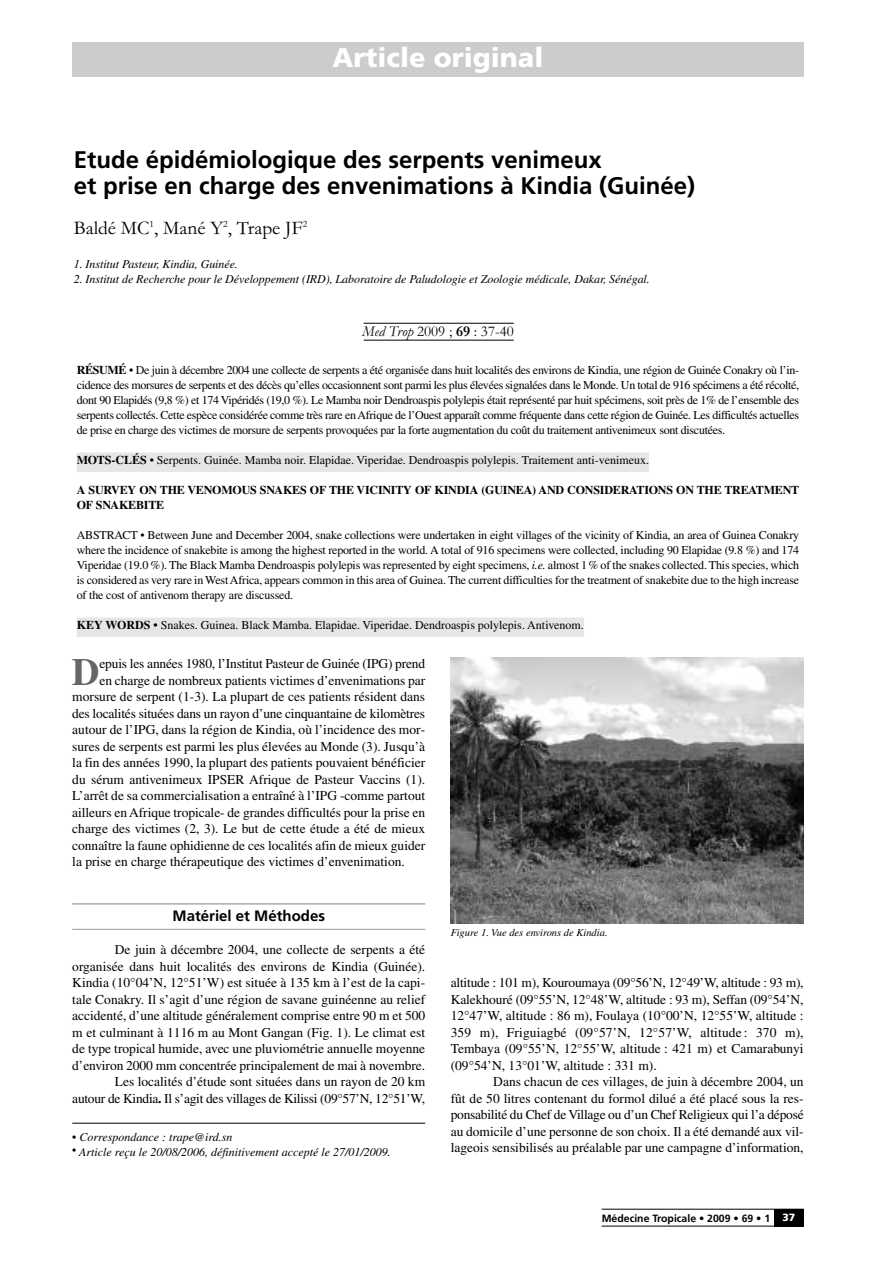
<style>
.page{position:relative;width:893px;height:1263px;background:#fff}
.page>*{position:absolute;margin:0;border:0;box-sizing:border-box;transform-origin:0 0}
.t1{font:700 38.4px "Times";color:#666}
.t2{font:900 27px "Frutiger";color:#fff}
.t3{font:700 24px/25.5px "Frutiger";color:#000}
.t4{font:19.5px "Garamond";color:#000}
.t5{font:15px "Garamond";color:#000}
.t6{font:700 15px "Frutiger";color:#000}
.t7{font:13.5px/16.5px "Times";color:#000;text-align:justify}
.t8{font:12px/15px "Times";color:#000;text-align:justify}
.t9{font:italic 12px "Times";letter-spacing:-.005em;color:#000}
.t10{font:700 12px/15px "Times";letter-spacing:-.015em;color:#000}
.t11{font:italic 10.5px "Times";color:#000}
.t12{font:700 10.5px "Frutiger";color:#000}
.s1{font-style:italic}
.s2{font-weight:700}
.s3{font-weight:900;color:#fff}
</style>
<div class="page">
<hr style="left:602px;top:1209px;width:202px;height:1px;background:#000">
<hr style="left:602px;top:1226px;width:202px;height:1px;background:#000">
<div style="left:774px;top:1209px;width:30px;height:17px;background:#000"></div>
<div style="left:72px;top:43px;width:732px;height:34px;background:#ccc"></div>
<hr style="left:72px;top:903px;width:353px;height:1px;background:#808080">
<hr style="left:72px;top:929px;width:353px;height:1px;background:#999">
<hr style="left:364px;top:323px;width:150px;height:1px;background:#000">
<hr style="left:364px;top:340px;width:150px;height:1px;background:#000">
<div style="left:77px;top:452px;width:572px;height:20px;background:#e6e6e6"></div>
<div style="left:77px;top:617px;width:507px;height:20px;background:#e6e6e6"></div>
<hr style="left:72px;top:1123px;width:353px;height:1px;background:#000">
<img style="left:451px;top:657px;width:353px;height:266px">
<h2 class="t2" style="left:333px;top:47px;width:212px">Article original</h2>
<h3 class="t3" style="left:74px;top:149px;width:623px">Etude épidémiologique des serpents venimeux<br>et prise en charge des envenimations à Kindia (Guinée)</h3>
<h3 class="t4" style="left:74px;top:215px;width:235px">Baldé MC<sup>1</sup>, Mané Y<sup>2</sup>, Trape JF<sup>2</sup></h3>
<p class="t9" style="left:74px;top:260px;width:166px">1. Institut Pasteur, Kindia, Guinée.</p>
<p class="t9" style="left:74px;top:275px;width:578px">2. Institut de Recherche pour le Développement (IRD), Laboratoire de Paludologie et Zoologie médicale, Dakar, Sénégal.</p>
<p class="t5" style="left:362px;top:322px;width:153px"><span class="s1">Med Trop</span> 2009 ; <span class="s2">69</span> : 37-40</p>
<p class="t8" style="left:77px;top:364px;width:724px"><span class="s2">RÉSUMÉ</span> • De juin à décembre 2004 une collecte de serpents a été organisée dans huit localités des environs de Kindia, une région de Guinée Conakry où l’in&shy;cidence des morsures de serpents et des décès qu’elles occasionnent sont parmi les plus élevées signalées dans le Monde. Un total de 916 spécimens a été récolté, dont 90 Elapidés (9,8 %) et 174 Vipéridés (19,0 %). Le Mamba noir Dendroaspis polylepis était représenté par huit spécimens, soit près de 1% de l’ensemble des serpents collectés. Cette espèce considérée comme très rare enAfrique de l’Ouest apparaît comme fréquente dans cette région de Guinée. Les difficultés actuelles de prise en charge des victimes de morsure de serpents provoquées par la forte augmentation du coût du traitement antivenimeux sont discutées.</p>
<p class="t8" style="left:77px;top:454px;width:574px"><span class="s2">MOTS-CLÉS</span> • Serpents. Guinée. Mamba noir. Elapidae. Viperidae. Dendroaspis polylepis. Traitement anti-venimeux.</p>
<p class="t10" style="left:77px;top:484px;width:724px">A SURVEY ON THE VENOMOUS SNAKES OF THE VICINITY OF KINDIA (GUINEA) AND CONSIDERATIONS ON THE TREATMENT<br>OF SNAKEBITE</p>
<p class="t8" style="left:77px;top:529px;width:724px">ABSTRACT • Between June and December 2004, snake collections were undertaken in eight villages of the vicinity of Kindia, an area of Guinea Conakry where the incidence of snakebite is among the highest reported in the world. A total of 916 specimens were collected, including 90 Elapidae (9.8 %) and 174<br>Viperidae (19.0 %). The Black Mamba Dendroaspis polylepis was represented by eight specimens, <span class="s1">i.e.</span> almost 1% of the snakes collected. This species, which is considered as very rare in WestAfrica, appears common in this area of Guinea. The current difficulties for the treatment of snakebite due to the high increase of the cost of antivenom therapy are discussed.</p>
<p class="t8" style="left:77px;top:619px;width:509px"><span class="s2">KEY WORDS •</span> Snakes. Guinea. Black Mamba. Elapidae. Viperidae. Dendroaspis polylepis. Antivenom.</p>
<h1 class="t1" style="left:72px;top:659px;width:29px">D</h1>
<p class="t7" style="left:99px;top:657px;width:327px">epuis les années 1980, l’Institut Pasteur de Guinée (IPG) prend</p>
<p class="t7" style="left:99px;top:673px;width:327px">en charge de nombreux patients victimes d’envenimations par</p>
<p class="t7" style="left:72px;top:690px;width:354px">morsure de serpent (1-3). La plupart de ces patients résident dans</p>
<p class="t7" style="left:72px;top:706px;width:354px">des localités situées dans un rayon d’une cinquantaine de kilomètres</p>
<p class="t7" style="left:72px;top:723px;width:354px">autour de l’IPG, dans la région de Kindia, où l’incidence des mor-</p>
<p class="t7" style="left:72px;top:739px;width:354px">sures de serpents est parmi les plus élevées au Monde (3). Jusqu’à</p>
<p class="t7" style="left:72px;top:756px;width:354px">la fin des années 1990, la plupart des patients pouvaient bénéficier</p>
<p class="t7" style="left:72px;top:772px;width:354px">du sérum antivenimeux IPSER Afrique de Pasteur Vaccins (1).</p>
<p class="t7" style="left:72px;top:789px;width:354px">L’arrêt de sa commercialisation a entraîné à l’IPG -comme partout</p>
<p class="t7" style="left:72px;top:805px;width:354px">ailleurs en Afrique tropicale- de grandes difficultés pour la prise en</p>
<p class="t7" style="left:72px;top:822px;width:354px">charge des victimes (2, 3). Le but de cette étude a été de mieux</p>
<p class="t7" style="left:72px;top:838px;width:354px">connaître la faune ophidienne de ces localités afin de mieux guider</p>
<p class="t7" style="left:72px;top:855px;width:334px">la prise en charge thérapeutique des victimes d’envenimation.</p>
<p class="t6" style="left:172px;top:910px;width:154px">Matériel et Méthodes</p>
<p class="t7" style="left:72px;top:943px;width:354px;text-align:right">De juin à décembre 2004, une collecte de serpents a été organisée dans huit localités des environs de Kindia (Guinée).<br>Kindia (10°04’N, 12°51’W) est située à 135 km à l’est de la capi&shy;tale Conakry. Il s’agit d’une région de savane guinéenne au relief accidenté, d’une altitude généralement comprise entre 90 m et 500 m et culminant à 1116 m au Mont Gangan (Fig. 1). Le climat est de type tropical humide, avec une pluviométrie annuelle moyenne d’environ 2000 mm concentrée principalement de mai à novembre.<br>Les localités d’étude sont situées dans un rayon de 20 km<br>autour de Kindia<span class="s2">.</span> Il s’agit des villages de Kilissi (09°57’N, 12°51’W,</p>
<p class="t9" style="left:72px;top:1132px;width:162px">• Correspondance : trape@ird.sn</p>
<p class="t9" style="left:72px;top:1147px;width:320px">• Article reçu le 20/08/2006, définitivement accepté le 27/01/2009.</p>
<p class="t11" style="left:451px;top:929px;width:158px">Figure 1. Vue des environs de Kindia.</p>
<p class="t7" style="left:451px;top:976px;width:354px">altitude : 101 m), Kouroumaya (09°56’N, 12°49’W, altitude : 93 m), Kalekhouré (09°55’N, 12°48’W, altitude : 93 m), Seffan (09°54’N, 12°47’W, altitude : 86 m), Foulaya (10°00’N, 12°55’W, altitude :<br>359 m), Friguiagbé (09°57’N, 12°57’W, altitude : 370 m), Tembaya (09°55’N, 12°55’W, altitude : 421 m) et Camarabunyi (09°54’N, 13°01’W, altitude : 331 m).</p>
<p class="t7" style="left:451px;top:1075px;width:354px;text-indent:43px">Dans chacun de ces villages, de juin à décembre 2004, un fût de 50 litres contenant du formol dilué a été placé sous la res&shy;ponsabilité du Chef de Village ou d’un Chef Religieux qui l’a déposé au domicile d’une personne de son choix. Il a été demandé aux vil&shy;lageois sensibilisés au préalable par une campagne d’information,</p>
<p class="t12" style="left:602px;top:1214px;width:195px">Médecine Tropicale • 2009 • 69 • 1 <span class="s3">37</span></p>
</div>
